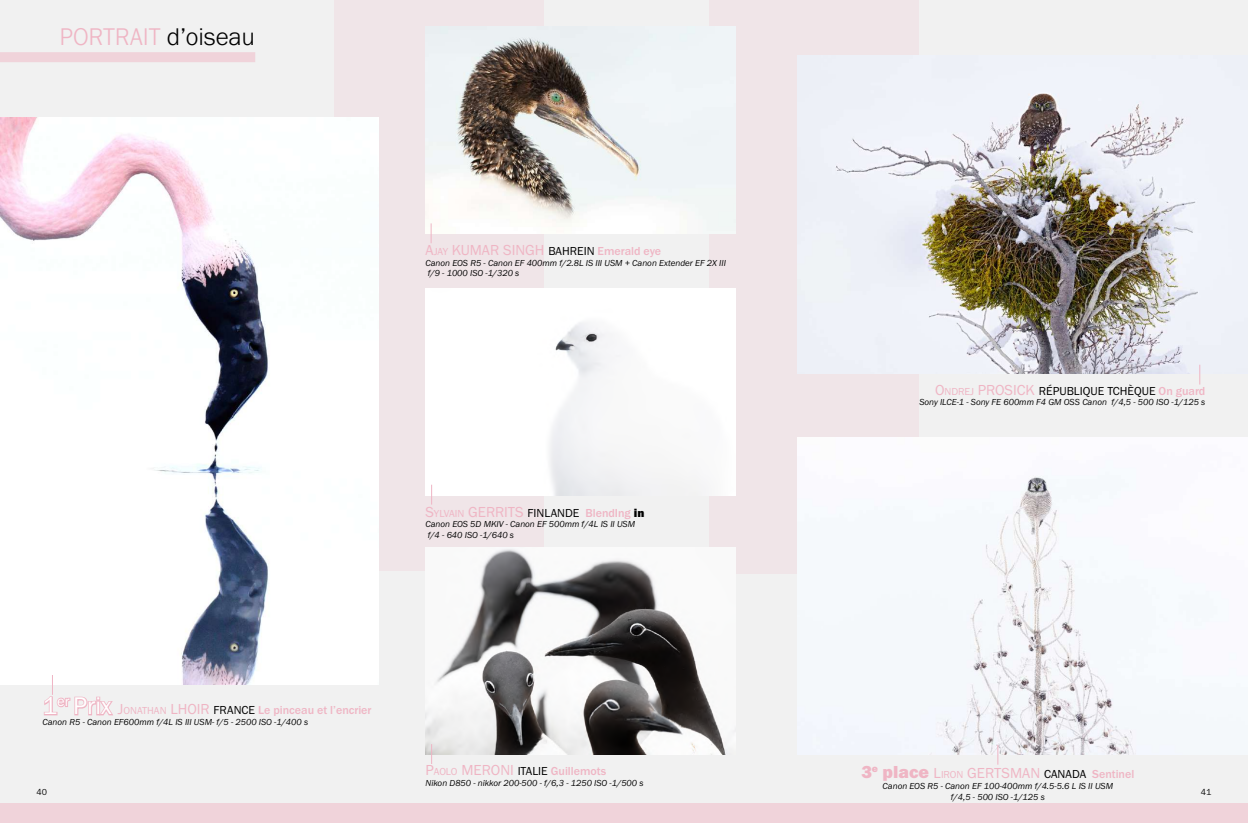
<style>
.page{position:relative;width:1248px;height:823px;background:#fff}
.page>*{position:absolute;margin:0;border:0;box-sizing:border-box;transform-origin:0 0}
.t1{font:300 25px "Franklin Gothic URW";color:#efb5c4}
.t2{font:15px "Franklin Gothic URW Boo";color:#efb5c4}
.t3{font:500 12px "Franklin Gothic URW";color:#efb5c4}
.t4{font:12px "Franklin Gothic URW Boo";color:#000}
.t5{font:10.5px "Franklin Gothic URW Boo";color:#efb5c4}
.t6{font:9px/10.8px "Franklin Gothic URW Boo Ita";color:#000}
.t7{font:9px "Franklin Gothic URW Boo";color:#000}
.s1{color:#000}
.s2{font-size:10.5px}
.s3{font-family:"Franklin Gothic URW Boo";font-weight:400;font-size:15px}
.s4{font-family:"Franklin Gothic URW Boo";font-weight:400;color:#000}
.s5{font-family:"Franklin Gothic URW";font-weight:500;color:#efb5c4}
.s6{font-family:"Franklin Gothic URW Hea"}
.s7{font-size:25px}
.s8{font-size:15px}
.s9{font-size:15px;color:#efb5c4}
.s10{font-family:"Franklin Gothic URW Hea";font-size:18px}
</style>
<div class="page">
<div style="left:0;top:0;width:1247px;height:822px;background:#f1f1f1"></div>
<div style="left:0;top:52px;width:255px;height:10px;background:#f0d3da"></div>
<div style="left:0;top:802px;width:1247px;height:20px;background:#f0d3da"></div>
<div style="left:334px;top:0;width:210px;height:570px;background:#f0e5e8"></div>
<div style="left:709px;top:0;width:209px;height:573px;background:#f0e5e8"></div>
<img style="left:425px;top:288px;width:310px;height:207px">
<img style="left:425px;top:547px;width:310px;height:206px">
<img style="left:0;top:117px;width:378px;height:567px">
<img style="left:425px;top:26px;width:310px;height:207px">
<svg style="left:430px;top:223px;width:1px;height:20px"></svg>
<svg style="left:52px;top:674px;width:1px;height:20px"></svg>
<svg style="left:431px;top:484px;width:1px;height:20px"></svg>
<svg style="left:431px;top:743px;width:1px;height:20px"></svg>
<img style="left:797px;top:56px;width:404px;height:317px">
<img style="left:797px;top:437px;width:450px;height:317px">
<svg style="left:997px;top:744px;width:1px;height:20px"></svg>
<svg style="left:1199px;top:364px;width:1px;height:20px"></svg>
<h1 class="t1" style="left:59px;top:21px;width:197px">PORTRAIT <span class="s1">d’oiseau</span></h1>
<h2 class="t2" style="left:425px;top:240px;width:46px">A<span class="s2">JAY</span> KUMAR</h2>
<h3 class="t3" style="left:503px;top:243px;width:159px"><span class="s3">SINGH</span> <span class="s4">BAHREIN</span> Emerald eye</h3>
<p class="t6" style="left:425px;top:257px;width:302px">Canon EOS R5 - Canon EF 400mm f/2.8L IS III USM + Canon Extender EF 2X III f/9 - 1000 ISO -1/320 s</p>
<h2 class="t2" style="left:425px;top:502px;width:61px">S<span class="s2">YLVAIN</span> GERRITS</h2>
<h3 class="t4" style="left:527px;top:504px;width:118px">FINLANDE <span class="s5">BlendIng</span> <span class="s6">in</span></h3>
<p class="t6" style="left:425px;top:518px;width:211px">Canon EOS 5D MKIV - Canon EF 500mm f/4L IS II USM f/4 - 640 ISO -1/640 s</p>
<p class="t5" style="left:43px;top:704px;width:153px"><span class="s7">1</span><sup>er</sup> <span class="s7">Prix</span> <span class="s8">J</span>ONATHAN <span class="s8">LHOIR</span></p>
<h3 class="t3" style="left:213px;top:702px;width:159px"><span class="s4">FRANCE</span> Le pinceau et l’encrier</h3>
<p class="t6" style="left:43px;top:716px;width:267px">Canon R5 - Canon EF600mm f/4L IS III USM- f/5 - 2500 ISO -1/400 s</p>
<h2 class="t2" style="left:934px;top:380px;width:52px">O<span class="s2">NDREJ</span> PROSIC</h2>
<h3 class="t4" style="left:1025px;top:383px;width:181px"><span class="s9">K</span> RÉPUBLIQUE TCHÈQUE <span class="s5">On guard</span></h3>
<p class="t6" style="left:919px;top:396px;width:287px">Sony ILCE-1 - Sony FE 600mm F4 GM OSS Canon f/4,5 - 500 ISO -1/125 s</p>
<h2 class="t2" style="left:425px;top:760px;width:41px">P<span class="s2">AOLO</span> MERONI</h2>
<h3 class="t3" style="left:517px;top:763px;width:90px"><span class="s4">ITALIE</span> Guillemots</h3>
<p class="t6" style="left:425px;top:777px;width:220px">Nikon D850 - nikkor 200-500 - f/6,3 - 1250 ISO -1/500 s</p>
<h2 class="t2" style="left:861px;top:763px;width:126px"><span class="s10">3</span><sup>e</sup> <span class="s10">place</span> L<span class="s2">IRON</span> GERTSMAN</h2>
<h3 class="t3" style="left:1043px;top:766px;width:92px"><span class="s4">CANADA</span> Sentinel</h3>
<p class="t6" style="left:882px;top:779px;width:232px;text-align:center">Canon EOS R5 - Canon EF 100-400mm f/4.5-5.6 L IS II USM f/4,5 - 500 ISO -1/125 s</p>
<p class="t7" style="left:37px;top:785px;width:12px">40</p>
<p class="t7" style="left:1200px;top:785px;width:12px">41</p>
</div>
